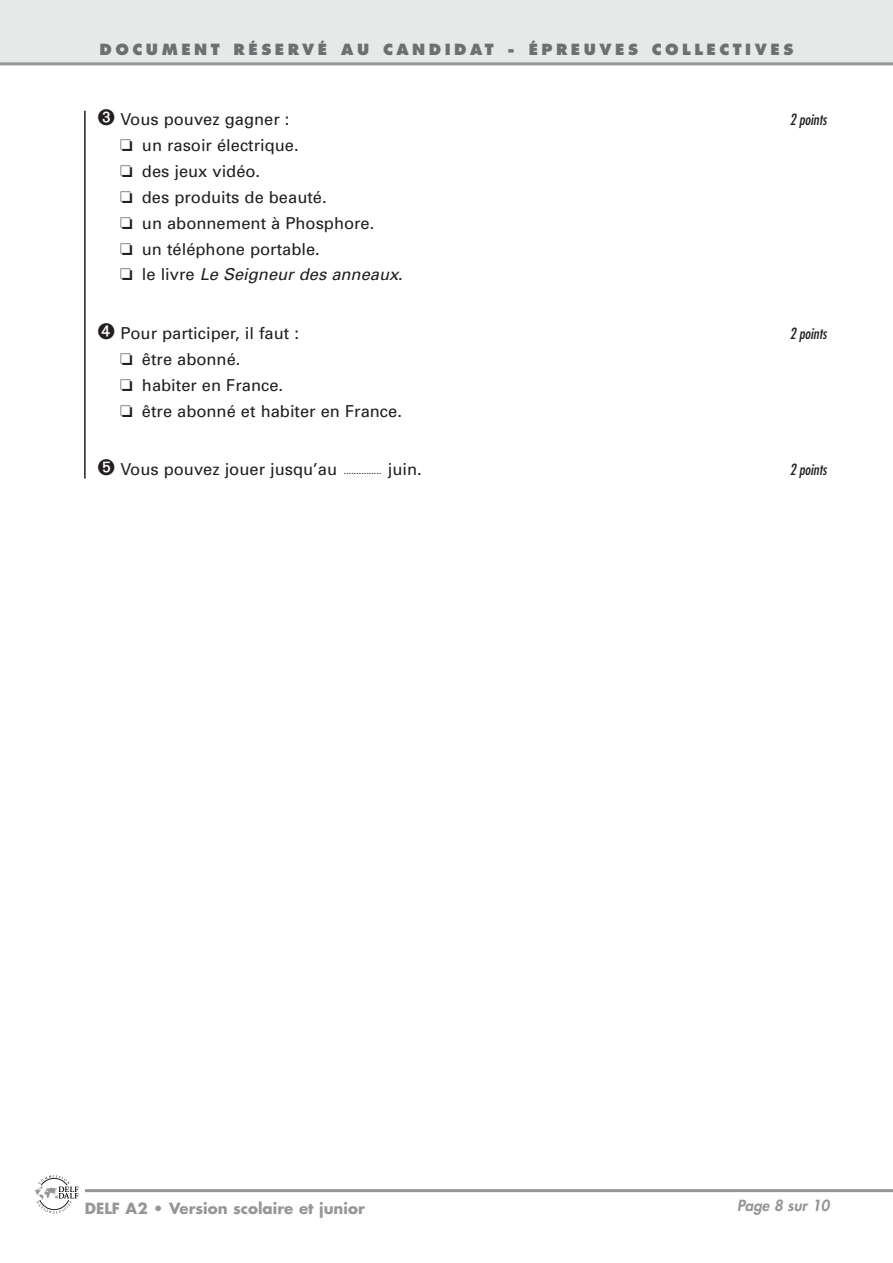
<style>
.page{position:relative;width:893px;height:1263px;background:#fff}
.page>*{position:absolute;margin:0;border:0;box-sizing:border-box;transform-origin:0 0}
.t1{font:16.5px/26px "Univers";color:#231f20}
.t2{font:800 15px "Futura";letter-spacing:.235em;color:#6d6f71}
.t3{font:700 15px "Futura";color:#949698}
.t4{font:italic condensed 15px "Futura";color:#231f20}
.t5{font:italic 800 15px "Futura";color:#949698}
.t6{font:9px "Univers";color:#231f20}
.s1{font-style:italic}
</style>
<div class="page">
<div style="left:0;top:0;width:892px;height:64px;background:#e7e8e8"></div>
<hr style="left:85px;top:1189px;width:807px;height:3px;background:#949698">
<hr style="left:0;top:62px;width:892px;height:3px;background:#949698">
<svg style="left:34px;top:1175px;width:45px;height:39px"></svg>
<hr style="left:84px;top:111px;width:2px;height:368px;background:#231f20">
<p class="t2" style="left:100px;top:43px;width:695px">DOCUMENT RÉSERVÉ AU CANDIDAT - ÉPREUVES COLLECTIVES</p>
<p class="t1" style="left:98px;top:108px;width:193px">➌ Vous pouvez gagner :</p>
<p class="t4" style="left:789px;top:113px;width:38px">2 points</p>
<p class="t1" style="left:120px;top:134px;width:284px">❏ un rasoir électrique.<br>❏ des jeux vidéo.<br>❏ des produits de beauté.<br>❏ un abonnement à Phosphore.<br>❏ un téléphone portable.<br>❏ le livre <span class="s1">Le Seigneur des anneaux</span>.</p>
<p class="t1" style="left:98px;top:322px;width:203px">➍ Pour participer, il faut :</p>
<p class="t4" style="left:789px;top:326px;width:38px">2 points</p>
<p class="t1" style="left:120px;top:347px;width:283px">❏ être abonné.<br>❏ habiter en France.<br>❏ être abonné et habiter en France.</p>
<p class="t1" style="left:98px;top:458px;width:241px">➎ Vous pouvez jouer jusqu’au</p>
<p class="t1" style="left:388px;top:458px;width:35px">juin.</p>
<p class="t6" style="left:344px;top:468px;width:39px">...............</p>
<p class="t4" style="left:789px;top:463px;width:38px">2 points</p>
<p class="t3" style="left:85px;top:1201px;width:281px">DELF A2 • Version scolaire et junior</p>
<p class="t5" style="left:737px;top:1198px;width:94px">Page 8 sur 10</p>
</div>
